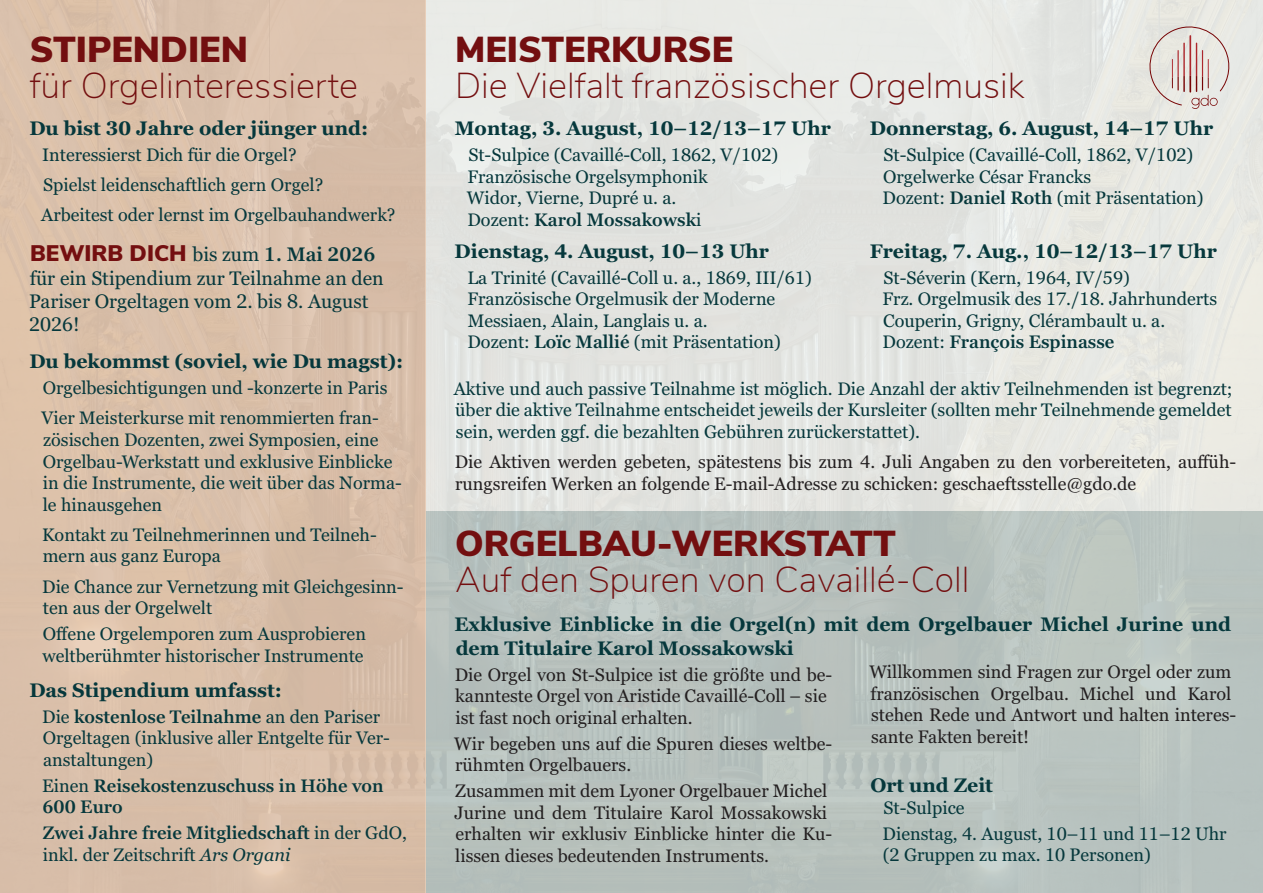
<style>
.page{position:relative;width:1263px;height:893px;background:#fff}
.page>*{position:absolute;margin:0;border:0;box-sizing:border-box;transform-origin:0 0}
.t1{font:200 36px "Nunito Sans";color:#730f10}
.t2{font:900 36px "Nunito Sans";color:#730f10}
.t3{font:900 22.5px "Nunito Sans";color:#740f10}
.t4{font:700 19.5px/23.4px "Georgia Pro";color:#06383c}
.t5{font:19.5px/23.4px "Georgia Pro";color:#06383c}
.t6{font:18px/21.6px "Georgia Pro";color:#06383c}
.t7{font:18px/21.6px "Georgia Pro";color:#231f20}
.t8{font:600 18px/21.6px "Georgia Pro";color:#06383c}
.s1{font-family:"Georgia Pro";font-weight:400;font-size:19.5px;color:#06383c}
.s2{font-family:"Georgia Pro";font-weight:600;font-size:19.5px;color:#06383c}
.s3{font-weight:600}
.s4{font-weight:400}
.s5{font-weight:400;font-style:italic}
</style>
<div class="page">
<div style="left:425px;top:511px;width:838px;height:382px;background:#b8c2be"></div>
<div style="left:425px;top:0;width:838px;height:511px;background:#e5e6e2"></div>
<div style="left:0;top:0;width:425px;height:893px;background:#dac0a9"></div>
<svg style="left:1149px;top:26px;width:81px;height:83px"></svg>
<p class="t2" style="left:30px;top:23px;width:220px">STIPENDIEN</p>
<p class="t1" style="left:30px;top:60px;width:330px">für Orgelinteressierte</p>
<p class="t4" style="left:29px;top:117px;width:340px">Du bist 30 Jahre oder jünger und:</p>
<p class="t6" style="left:42px;top:145px;width:256px">Interessierst Dich für die Orgel?</p>
<p class="t6" style="left:43px;top:175px;width:282px">Spielst leidenschaftlich gern Orgel?</p>
<p class="t6" style="left:41px;top:205px;width:356px">Arbeitest oder lernst im Orgelbauhandwerk?</p>
<p class="t3" style="left:30px;top:237px;width:347px">BEWIRB DICH <span class="s1">bis zum</span> <span class="s2">1. Mai 2026</span></p>
<p class="t5" style="left:29px;top:267px;width:356px">für ein Stipendium zur Teilnahme an den<br>Pariser Orgeltagen vom 2. bis 8. August<br>2026!</p>
<p class="t4" style="left:29px;top:351px;width:376px">Du bekommst (soviel, wie Du magst):</p>
<p class="t6" style="left:43px;top:378px;width:346px">Orgelbesichtigungen und -konzerte in Paris</p>
<p class="t6" style="left:42px;top:408px;width:362px">Vier Meisterkurse mit renommierten fran&shy;zösischen Dozenten, zwei Symposien, eine Orgelbau-Werkstatt und exklusive Einblicke in die Instrumente, die weit über das Norma&shy;le hinausgehen</p>
<p class="t6" style="left:42px;top:524px;width:336px">Kontakt zu Teilnehmerinnen und Teilneh&shy;mern aus ganz Europa</p>
<p class="t6" style="left:42px;top:576px;width:363px">Die Chance zur Vernetzung mit Gleichgesinn&shy;ten aus der Orgelwelt</p>
<p class="t6" style="left:42px;top:624px;width:325px">Offene Orgelemporen zum Ausprobieren weltberühmter historischer Instrumente</p>
<p class="t4" style="left:29px;top:679px;width:254px">Das Stipendium umfasst:</p>
<p class="t6" style="left:42px;top:706px;width:349px">Die <span class="s3">kostenlose Teilnahme</span> an den Pariser<br>Orgeltagen (inklusive aller Entgelte für Ver&shy;anstaltungen)</p>
<p class="t8" style="left:42px;top:775px;width:343px"><span class="s4">Einen</span> Reisekostenzuschuss in Höhe von<br>600 Euro</p>
<p class="t8" style="left:43px;top:823px;width:366px">Zwei Jahre freie Mitgliedschaft <span class="s4">in der GdO, inkl. der Zeitschrift</span> <span class="s5">Ars Organi</span></p>
<p class="t2" style="left:455px;top:23px;width:280px">MEISTERKURSE</p>
<p class="t1" style="left:455px;top:60px;width:571px">Die Vielfalt französischer Orgelmusik</p>
<p class="t4" style="left:455px;top:117px;width:378px">Montag, 3. August, 10–12/13–17 Uhr</p>
<p class="t6" style="left:468px;top:145px;width:311px">St-Sulpice (Cavaillé-Coll, 1862, V/102)</p>
<p class="t6" style="left:467px;top:166px;width:242px">Französische Orgelsymphonik</p>
<p class="t6" style="left:467px;top:188px;width:211px">Widor, Vierne, Dupré u. a.</p>
<p class="t8" style="left:467px;top:209px;width:235px"><span class="s4">Dozent:</span> Karol Mossakowsk<span class="s4">i</span></p>
<p class="t4" style="left:455px;top:240px;width:316px">Dienstag, 4. August, 10–13 Uhr</p>
<p class="t6" style="left:467px;top:267px;width:346px">La Trinité (Cavaillé-Coll u. a., 1869, III/61)</p>
<p class="t6" style="left:467px;top:289px;width:309px">Französische Orgelmusik der Moderne</p>
<p class="t6" style="left:468px;top:310px;width:242px">Messiaen, Alain, Langlais u. a.</p>
<p class="t6" style="left:467px;top:332px;width:315px">Dozent: <span class="s3">Loïc Mallié</span> (mit Präsentation)</p>
<p class="t6" style="left:454px;top:378px;width:780px;text-align:justify">Aktive und auch passive Teilnahme ist möglich. Die Anzahl der aktiv Teilnehmenden ist begrenzt; über die aktive Teilnahme entscheidet jeweils der Kursleiter (sollten mehr Teilnehmende gemeldet sein, werden ggf. die bezahlten Gebühren zurückerstattet).</p>
<p class="t7" style="left:455px;top:452px;width:783px">Die Aktiven werden gebeten, spätestens bis zum 4. Juli Angaben zu den vorbereiteten, auffüh&shy;rungsreifen Werken an folgende E-mail-Adresse zu schicken: geschaeftsstelle@gdo.de</p>
<p class="t4" style="left:870px;top:117px;width:345px">Donnerstag, 6. August, 14–17 Uhr</p>
<p class="t6" style="left:883px;top:145px;width:311px">St-Sulpice (Cavaillé-Coll, 1862, V/102)</p>
<p class="t6" style="left:883px;top:166px;width:210px">Orgelwerke César Francks</p>
<p class="t6" style="left:883px;top:188px;width:323px">Dozent: <span class="s3">Daniel Roth</span> (mit Präsentation)</p>
<p class="t4" style="left:870px;top:240px;width:349px">Freitag, 7. Aug., 10–12/13–17 Uhr</p>
<p class="t6" style="left:883px;top:267px;width:248px">St-Séverin (Kern, 1964, IV/59)</p>
<p class="t6" style="left:882px;top:289px;width:336px">Frz. Orgelmusik des 17./18. Jahrhunderts</p>
<p class="t6" style="left:883px;top:310px;width:283px">Couperin, Grigny, Clérambault u. a.</p>
<p class="t8" style="left:883px;top:332px;width:233px"><span class="s4">Dozent:</span> François Espinasse</p>
<p class="t2" style="left:455px;top:517px;width:442px">ORGELBAU-WERKSTATT</p>
<p class="t1" style="left:455px;top:554px;width:516px">Auf den Spuren von Cavaillé-Coll</p>
<p class="t4" style="left:455px;top:614px;width:778px">Exklusive Einblicke in die Orgel(n) mit dem Orgelbauer Michel Jurine und dem Titulaire Karol Mossakowski</p>
<p class="t7" style="left:455px;top:664px;width:379px">Die Orgel von St-Sulpice ist die größte und be&shy;kannteste Orgel von Aristide Cavaillé-Coll – sie ist fast noch original erhalten.</p>
<p class="t7" style="left:454px;top:733px;width:379px">Wir begeben uns auf die Spuren dieses weltbe&shy;rühmten Orgelbauers.</p>
<p class="t7" style="left:455px;top:781px;width:379px">Zusammen mit dem Lyoner Orgelbauer Michel Jurine und dem Titulaire Karol Mossakowski erhalten wir exklusiv Einblicke hinter die Ku&shy;lissen dieses bedeutenden Instruments.</p>
<p class="t7" style="left:869px;top:662px;width:368px">Willkommen sind Fragen zur Orgel oder zum französischen Orgelbau. Michel und Karol stehen Rede und Antwort und halten interes&shy;sante Fakten bereit!</p>
<p class="t4" style="left:870px;top:775px;width:124px">Ort und Zeit</p>
<p class="t6" style="left:883px;top:798px;width:83px">St-Sulpice</p>
<p class="t6" style="left:883px;top:823px;width:345px">Dienstag, 4. August, 10–11 und 11–12 Uhr (2 Gruppen zu max. 10 Personen)</p>
</div>
